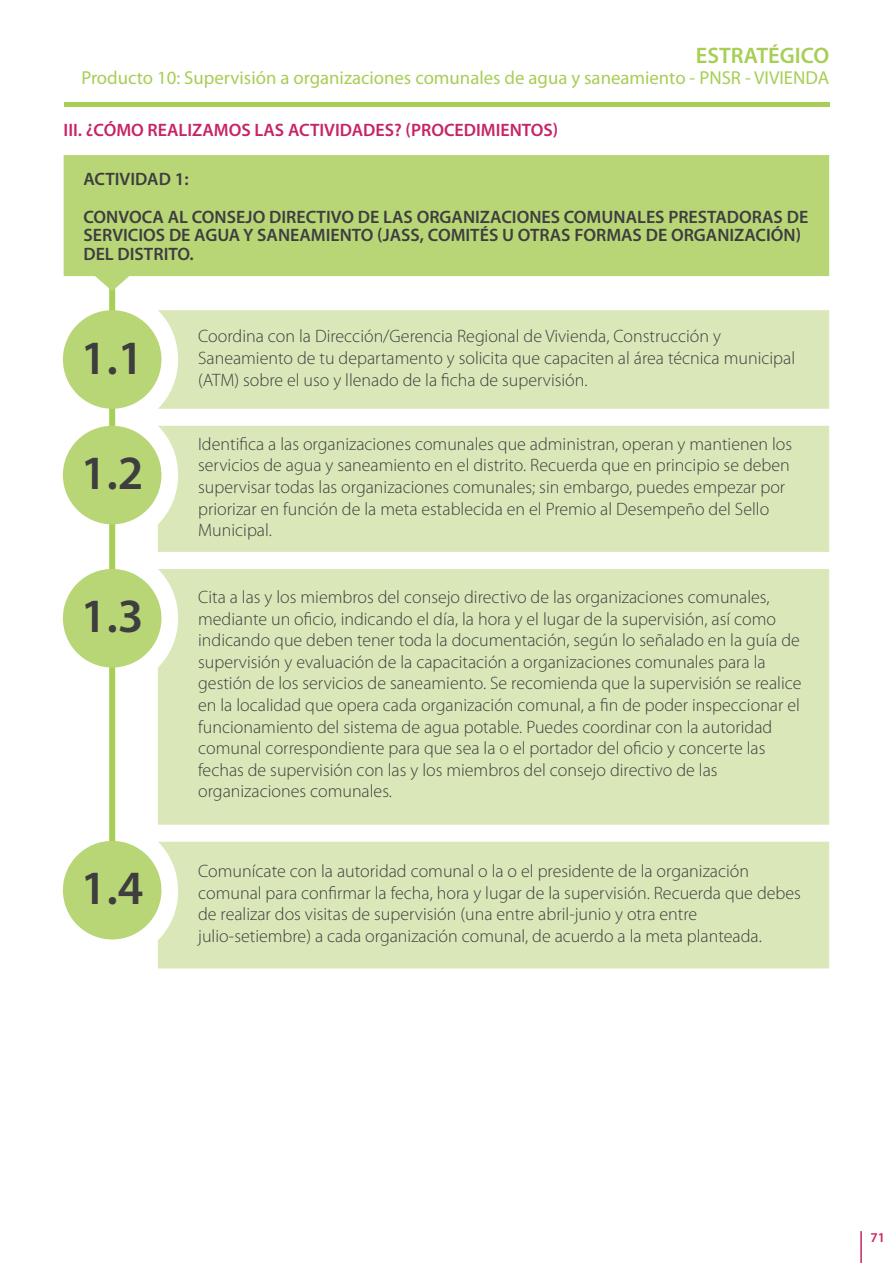
<style>
.page{position:relative;width:893px;height:1263px;background:#fff}
.page>*{position:absolute;margin:0;border:0;box-sizing:border-box;transform-origin:0 0}
.t1{font:600 48px "Myriad Pro";color:#3e3e3f}
.t2{font:600 22.5px "Myriad Pro";color:#a7ce55}
.t3{font:18.75px "Myriad Pro";color:#a7ce55}
.t4{font:300 18px/21.6px "Myriad Pro";color:#3e3e3f}
.t5{font:600 18px/37.2px "Myriad Pro";color:#3e3e3f}
.t6{font:600 18px "Myriad Pro";color:#c72466}
.t7{font:600 13.5px "Myriad Pro";color:#c72466}
</style>
<div class="page">
<div style="left:109px;top:275px;width:6px;height:645px;background:#a7ce55"></div>
<svg style="left:64px;top:155px;width:765px;height:136px;background:#c0da85"></svg>
<hr style="left:64px;top:102px;width:765px;height:4px;background:#a7ce55">
<hr style="left:860px;top:1231px;width:2px;height:32px;background:#c72466">
<div style="left:63px;top:310px;width:98px;height:99px;background:#b9d677;border-radius:50%"></div>
<div style="left:158px;top:310px;width:671px;height:99px;background:#dae8b9"></div>
<div style="left:63px;top:426px;width:98px;height:98px;background:#b9d677;border-radius:50%"></div>
<div style="left:158px;top:426px;width:671px;height:126px;background:#dae8b9"></div>
<div style="left:63px;top:569px;width:98px;height:98px;background:#b9d677;border-radius:50%"></div>
<div style="left:158px;top:569px;width:671px;height:256px;background:#dae8b9"></div>
<div style="left:63px;top:841px;width:98px;height:98px;background:#b9d677;border-radius:50%"></div>
<div style="left:158px;top:842px;width:671px;height:126px;background:#dae8b9"></div>
<p class="t2" style="left:696px;top:41px;width:135px">ESTRATÉGICO</p>
<p class="t3" style="left:81px;top:66px;width:749px">Producto 10: Supervisión a organizaciones comunales de agua y saneamiento - PNSR - VIVIENDA</p>
<p class="t6" style="left:64px;top:119px;width:496px">III. ¿CÓMO REALIZAMOS LAS ACTIVIDADES? (PROCEDIMIENTOS)</p>
<p class="t5" style="left:83px;top:160px;width:726px">ACTIVIDAD 1:<br>CONVOCA AL CONSEJO DIRECTIVO DE LAS ORGANIZACIONES COMUNALES PRESTADORAS DE</p>
<p class="t5" style="left:83px;top:225px;width:719px;line-height:18.6px">SERVICIOS DE AGUA Y SANEAMIENTO (JASS, COMITÉS U OTRAS FORMAS DE ORGANIZACIÓN)<br>DEL DISTRITO.</p>
<h1 class="t1" style="left:81px;top:327px;width:64px">1.1</h1>
<h1 class="t1" style="left:81px;top:442px;width:64px">1.2</h1>
<p class="t4" style="left:198px;top:326px;width:598px">Coordina con la Dirección/Gerencia Regional de Vivienda, Construcción y<br>Saneamiento de tu departamento y solicita que capaciten al área técnica municipal (ATM) sobre el uso y llenado de la ficha de supervisión.</p>
<p class="t4" style="left:198px;top:433px;width:595px">Identifica a las organizaciones comunales que administran, operan y mantienen los servicios de agua y saneamiento en el distrito. Recuerda que en principio se deben supervisar todas las organizaciones comunales; sin embargo, puedes empezar por priorizar en función de la meta establecida en el Premio al Desempeño del Sello Municipal.</p>
<h1 class="t1" style="left:81px;top:586px;width:64px">1.3</h1>
<p class="t4" style="left:198px;top:586px;width:605px">Cita a las y los miembros del consejo directivo de las organizaciones comunales, mediante un oficio, indicando el día, la hora y el lugar de la supervisión, así como indicando que deben tener toda la documentación, según lo señalado en la guía de supervisión y evaluación de la capacitación a organizaciones comunales para la gestión de los servicios de saneamiento. Se recomienda que la supervisión se realice en la localidad que opera cada organización comunal, a fin de poder inspeccionar el funcionamiento del sistema de agua potable. Puedes coordinar con la autoridad comunal correspondiente para que sea la o el portador del oficio y concerte las fechas de supervisión con las y los miembros del consejo directivo de las organizaciones comunales.</p>
<h1 class="t1" style="left:81px;top:857px;width:64px">1.4</h1>
<p class="t4" style="left:198px;top:861px;width:604px">Comunícate con la autoridad comunal o la o el presidente de la organización comunal para confirmar la fecha, hora y lugar de la supervisión. Recuerda que debes de realizar dos visitas de supervisión (una entre abril-junio y otra entre julio-setiembre) a cada organización comunal, de acuerdo a la meta planteada.</p>
<p class="t7" style="left:871px;top:1229px;width:16px">71</p>
</div>
